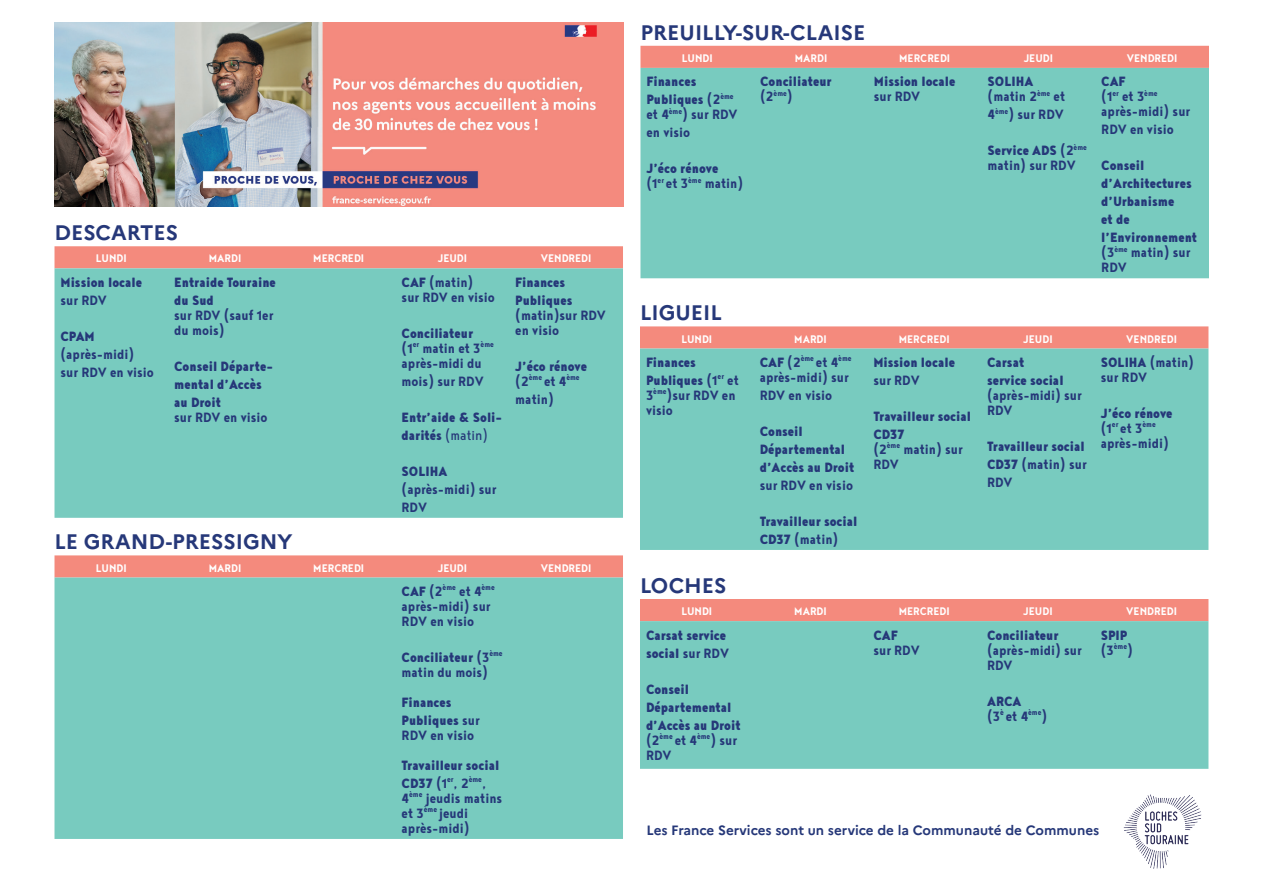
<style>
.page{position:relative;width:1263px;height:893px;background:#fff}
.page>*{position:absolute;margin:0;border:0;box-sizing:border-box;transform-origin:0 0}
.t1{font:700 21px "Marianne";color:#263879}
.t2{font:700 16.5px/15px "Noyh Slim";color:#263879}
.t3{font:900 16.5px/18px "Noyh Slim";color:#263879}
.t4{font:700 13.5px "Noyh Slim";color:#fff}
.t5{font:700 13.5px "Marianne";color:#263879}
.t6{font:700 9.6px "Noyh Slim";color:#263879}
.s1{font-weight:900}
.s2{font-weight:400}
.s3{font-size:16.5px}
.s4{font-weight:900;font-size:16.5px}
.s5{font-weight:700}
</style>
<div class="page">
<div style="left:55px;top:246px;width:568px;height:22px;background:#f48a7d"></div>
<div style="left:55px;top:268px;width:568px;height:250px;background:#78cbbf"></div>
<div style="left:55px;top:555px;width:568px;height:22px;background:#f48a7d"></div>
<div style="left:55px;top:577px;width:568px;height:262px;background:#78cbbf"></div>
<div style="left:640px;top:46px;width:569px;height:22px;background:#f48a7d"></div>
<div style="left:640px;top:68px;width:569px;height:210px;background:#78cbbf"></div>
<svg style="left:640px;top:326px;width:568px;height:23px;background:#f18e82"></svg>
<div style="left:640px;top:349px;width:568px;height:201px;background:#78cbbf"></div>
<div style="left:640px;top:599px;width:568px;height:22px;background:#f48a7d"></div>
<div style="left:640px;top:621px;width:568px;height:148px;background:#78cbbf"></div>
<img style="left:55px;top:22px;width:568px;height:184px">
<img style="left:1123px;top:794px;width:79px;height:75px">
<p class="t1" style="left:55px;top:220px;width:125px">DESCARTES</p>
<p class="t4" style="left:96px;top:251px;width:32px">LUNDI</p>
<p class="t4" style="left:209px;top:251px;width:34px">MARDI</p>
<p class="t4" style="left:313px;top:251px;width:52px">MERCREDI</p>
<p class="t4" style="left:438px;top:251px;width:31px">JEUDI</p>
<p class="t4" style="left:541px;top:251px;width:52px">VENDREDI</p>
<p class="t3" style="left:61px;top:273px;width:83px">Mission locale</p>
<p class="t2" style="left:61px;top:292px;width:48px">sur RDV</p>
<p class="t3" style="left:61px;top:327px;width:36px">CPAM</p>
<p class="t2" style="left:61px;top:345px;width:95px;line-height:18px">(après-midi) sur RDV en visio</p>
<p class="t2" style="left:402px;top:274px;width:95px"><span class="s1">CAF</span> (matin) sur RDV en visio</p>
<p class="t2" style="left:402px;top:325px;width:94px"><span class="s1">Conciliateur </span>(1<sup>er</sup> matin et 3<sup>ème </sup>après-midi du</p>
<p class="t2" style="left:402px;top:373px;width:84px">mois) sur RDV</p>
<p class="t3" style="left:402px;top:408px;width:102px">Entr’aide &amp; Soli&shy;darités <span class="s2">(matin)</span></p>
<p class="t3" style="left:402px;top:462px;width:47px">SOLIHA</p>
<p class="t2" style="left:402px;top:480px;width:96px;line-height:18px">(après-midi) sur<br>RDV</p>
<p class="t3" style="left:174px;top:273px;width:103px">Entraide Touraine du Sud</p>
<p class="t2" style="left:174px;top:307px;width:101px">sur RDV (sauf 1er du mois)</p>
<p class="t3" style="left:174px;top:357px;width:100px">Conseil Départe&shy;mental d’Accès au Droit</p>
<p class="t2" style="left:174px;top:409px;width:95px">sur RDV en visio</p>
<p class="t3" style="left:515px;top:273px;width:59px">Finances<br>Publiques</p>
<p class="t2" style="left:515px;top:307px;width:92px">(matin)sur RDV en visio</p>
<p class="t3" style="left:515px;top:357px;width:73px">J’éco rénove</p>
<p class="t6" style="left:515px;top:372px;width:66px"><span class="s3">(2</span>ème <span class="s3">et 4</span>ème</p>
<p class="t2" style="left:515px;top:391px;width:40px">matin)</p>
<p class="t1" style="left:55px;top:529px;width:239px">LE GRAND-PRESSIGNY</p>
<p class="t4" style="left:96px;top:560px;width:32px">LUNDI</p>
<p class="t4" style="left:209px;top:560px;width:34px">MARDI</p>
<p class="t4" style="left:313px;top:560px;width:52px">MERCREDI</p>
<p class="t4" style="left:438px;top:560px;width:31px">JEUDI</p>
<p class="t4" style="left:541px;top:560px;width:52px">VENDREDI</p>
<p class="t6" style="left:402px;top:582px;width:95px"><span class="s4">CAF</span> <span class="s3">(2</span>ème <span class="s3">et 4</span>ème</p>
<p class="t2" style="left:402px;top:598px;width:90px">après-midi) sur<br>RDV en visio</p>
<p class="t2" style="left:402px;top:649px;width:103px"><span class="s1">Conciliateur</span> (3<sup>ème </sup>matin du mois)</p>
<p class="t3" style="left:402px;top:693px;width:79px">Finances<br>Publiques <span class="s5">sur</span></p>
<p class="t2" style="left:402px;top:727px;width:74px">RDV en visio</p>
<p class="t3" style="left:402px;top:756px;width:99px">Travailleur social<br>CD37 <span class="s5">(1</span><sup>er</sup><span class="s5">, 2</span><sup>ème</sup><span class="s5">,</span></p>
<p class="t2" style="left:402px;top:790px;width:102px">4<sup>ème</sup> jeudis matins et 3<sup>ème</sup> jeudi après-midi)</p>
<p class="t1" style="left:640px;top:19px;width:226px">PREUILLY-SUR-CLAISE</p>
<p class="t4" style="left:682px;top:50px;width:32px">LUNDI</p>
<p class="t4" style="left:795px;top:50px;width:34px">MARDI</p>
<p class="t4" style="left:899px;top:50px;width:52px">MERCREDI</p>
<p class="t4" style="left:1024px;top:50px;width:31px">JEUDI</p>
<p class="t4" style="left:1127px;top:50px;width:52px">VENDREDI</p>
<p class="t3" style="left:646px;top:72px;width:89px">Finances<br>Publiques <span class="s5">(2</span><sup>ème</sup></p>
<p class="t2" style="left:646px;top:105px;width:93px;line-height:18px">et 4<sup>ème</sup>) sur RDV en visio</p>
<p class="t3" style="left:646px;top:161px;width:98px;line-height:15px">J’éco rénove<br><span class="s5">(1</span><sup>er</sup> <span class="s5">et 3</span><sup>ème</sup> <span class="s5">matin)</span></p>
<p class="t3" style="left:760px;top:74px;width:73px;line-height:15px">Conciliateur <span class="s5">(2</span><sup>ème</sup><span class="s5">)</span></p>
<p class="t3" style="left:874px;top:72px;width:83px">Mission locale</p>
<p class="t2" style="left:1101px;top:74px;width:90px"><span class="s1">CAF<br></span>(1<sup>er</sup> et 3<sup>ème </sup>après-midi) sur</p>
<p class="t2" style="left:1101px;top:122px;width:74px">RDV en visio</p>
<p class="t3" style="left:1101px;top:156px;width:97px">Conseil d’Architectures d’Urbanisme<br>et de l’Environnement</p>
<p class="t2" style="left:1101px;top:245px;width:90px">(3<sup>ème</sup> matin) sur<br>RDV</p>
<p class="t2" style="left:987px;top:74px;width:79px"><span class="s1">SOLIHA </span>(matin 2<sup>ème</sup> et</p>
<p class="t2" style="left:987px;top:96px;width:101px;line-height:36px">4<sup>ème</sup>) sur RDV<br><span class="s1">Service ADS</span> (2<sup>ème</sup></p>
<p class="t2" style="left:987px;top:158px;width:90px">matin) sur RDV</p>
<p class="t2" style="left:874px;top:89px;width:48px">sur RDV</p>
<p class="t1" style="left:640px;top:300px;width:83px">LIGUEIL</p>
<p class="t4" style="left:681px;top:331px;width:32px">LUNDI</p>
<p class="t4" style="left:794px;top:331px;width:34px">MARDI</p>
<p class="t4" style="left:899px;top:331px;width:52px">MERCREDI</p>
<p class="t4" style="left:1023px;top:331px;width:31px">JEUDI</p>
<p class="t4" style="left:1126px;top:331px;width:52px">VENDREDI</p>
<p class="t3" style="left:646px;top:353px;width:94px">Finances<br>Publiques <span class="s5">(1</span><sup>er</sup> <span class="s5">et</span></p>
<p class="t2" style="left:646px;top:387px;width:91px">3<sup>ème</sup>)sur RDV en visio</p>
<p class="t2" style="left:1101px;top:354px;width:95px"><span class="s1">SOLIHA</span> (matin) sur RDV</p>
<p class="t2" style="left:1101px;top:405px;width:73px"><span class="s1">J’éco rénove </span>(1<sup>er</sup> et 3<sup>ème </sup>après-midi)</p>
<p class="t6" style="left:760px;top:353px;width:93px"><span class="s4">CAF</span> <span class="s3">(2</span>ème <span class="s3">et 4</span>ème</p>
<p class="t2" style="left:760px;top:368px;width:90px;line-height:18px">après-midi) sur<br>RDV en visio</p>
<p class="t3" style="left:760px;top:422px;width:96px">Conseil<br>Départemental d’Accès au Droit</p>
<p class="t2" style="left:760px;top:477px;width:95px">sur RDV en visio</p>
<p class="t3" style="left:760px;top:512px;width:99px">Travailleur social<br>CD37 <span class="s5">(matin)</span></p>
<p class="t3" style="left:873px;top:353px;width:83px">Mission locale</p>
<p class="t2" style="left:873px;top:372px;width:48px">sur RDV</p>
<p class="t3" style="left:873px;top:407px;width:99px">Travailleur social<br>CD37</p>
<p class="t2" style="left:873px;top:441px;width:91px">(2<sup>ème</sup> matin) sur<br>RDV</p>
<p class="t3" style="left:987px;top:353px;width:78px">Carsat service social</p>
<p class="t2" style="left:987px;top:387px;width:96px">(après-midi) sur<br>RDV</p>
<p class="t3" style="left:987px;top:437px;width:101px;text-align:justify">Travailleur social CD37 <span class="s5">(matin) sur RDV</span></p>
<p class="t1" style="left:640px;top:573px;width:88px">LOCHES</p>
<p class="t4" style="left:681px;top:603px;width:32px">LUNDI</p>
<p class="t4" style="left:794px;top:603px;width:34px">MARDI</p>
<p class="t4" style="left:899px;top:603px;width:52px">MERCREDI</p>
<p class="t4" style="left:1023px;top:603px;width:31px">JEUDI</p>
<p class="t4" style="left:1126px;top:603px;width:52px">VENDREDI</p>
<p class="t3" style="left:646px;top:625px;width:85px">Carsat service social <span class="s5">sur RDV</span></p>
<p class="t3" style="left:646px;top:679px;width:96px">Conseil<br>Départemental d’Accès au Droit</p>
<p class="t2" style="left:646px;top:732px;width:92px">(2<sup>ème</sup> et 4<sup>ème</sup>) sur<br>RDV</p>
<p class="t3" style="left:987px;top:625px;width:73px">Conciliateur</p>
<p class="t2" style="left:987px;top:642px;width:96px">(après-midi) sur<br>RDV</p>
<p class="t2" style="left:987px;top:693px;width:62px"><span class="s1">ARCA<br></span>(3<sup>è</sup> et 4<sup>ème</sup>)</p>
<p class="t3" style="left:873px;top:625px;width:26px">CAF</p>
<p class="t2" style="left:873px;top:642px;width:48px">sur RDV</p>
<p class="t3" style="left:1101px;top:627px;width:34px;line-height:15px">SPIP <span class="s5">(3</span><sup>ème</sup><span class="s5">)</span></p>
<p class="t5" style="left:646px;top:822px;width:454px">Les France Services sont un service de la Communauté de Communes</p>
</div>
